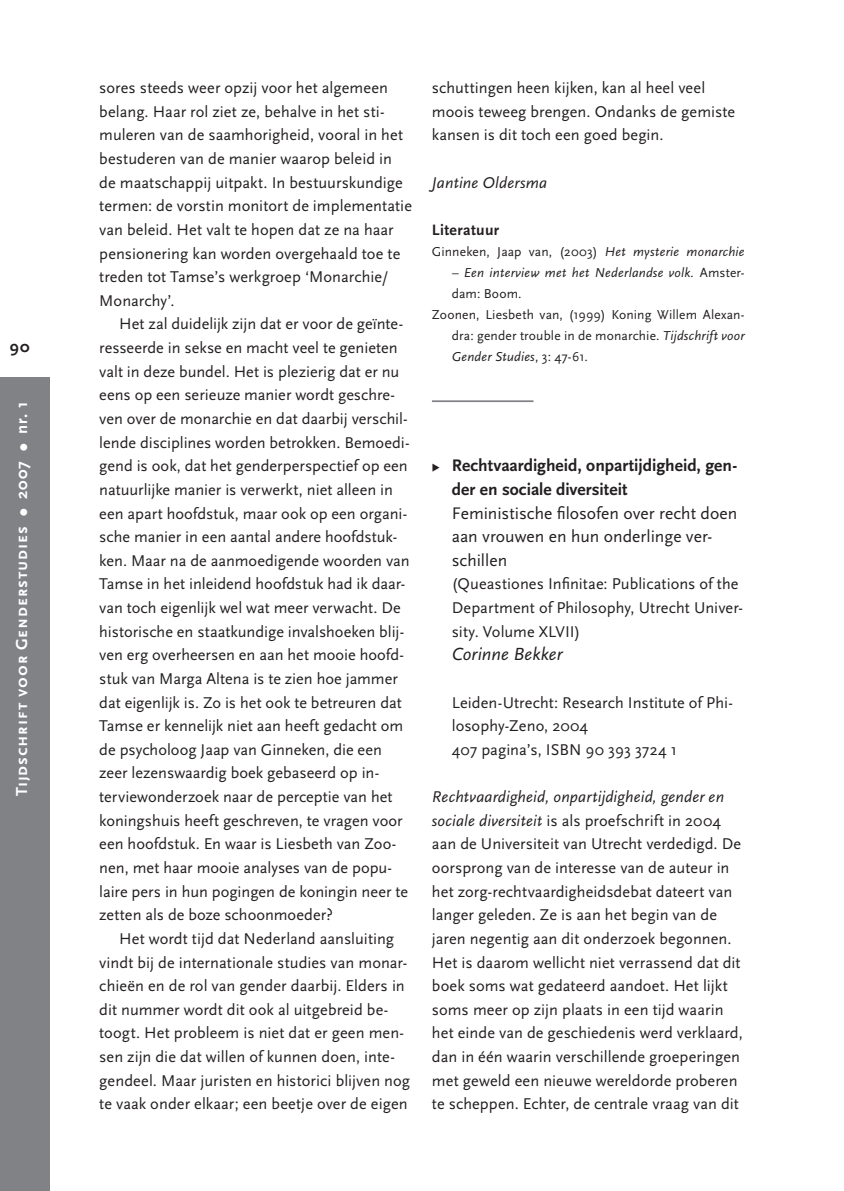
<style>
.page{position:relative;width:844px;height:1191px;background:#fff}
.page>*{position:absolute;margin:0;border:0;box-sizing:border-box;transform-origin:0 0}
.t1{font:italic 18.38px "Scala Sans";letter-spacing:.005em;color:#231f20}
.t2{font:17.5px/23.6px "Scala Sans";color:#231f20}
.t3{font:700 17.5px/23.6px "Scala Sans";color:#231f20}
.t4{font:700 16.62px "Scala Sans Caps";letter-spacing:.05em;color:#fff}
.t5{font:700 16.62px "Scala Sans";color:#231f20}
.t6{font:16.28px/23.6px "Scala Sans";color:#231f20}
.t7{font:italic 16.28px "Scala Sans";letter-spacing:.01em;color:#231f20}
.t8{font:700 15.75px "Scala Sans";letter-spacing:.02em;color:#231f20}
.t9{font:13.47px "Scala Sans";letter-spacing:.01em;color:#231f20}
.t10{font:italic 13.47px "Scala Sans";letter-spacing:.015em;color:#231f20}
.s1{font-family:"Scala Sans"}
.s2{font-style:italic}
.s3{font-style:normal}
</style>
<div class="page">
<div style="left:0;top:377px;width:50px;height:814px;background:#808285"></div>
<hr style="left:432px;top:400px;width:101px;height:2px;background:#808285">
<p class="t5" style="left:10px;top:337px;width:21px">90</p>
<p class="t4" style="left:12px;top:796px;width:396px;rotate:-90deg">Tijdschrift voor Genderstudies ● <span class="s1">2007</span> ● <span class="s1">nr. 1</span></p>
<p class="t6" style="left:99px;top:76px;width:314px">sores steeds weer opzij voor het algemeen belang. Haar rol ziet ze, behalve in het sti&shy;muleren van de saamhorigheid, vooral in het bestuderen van de manier waarop beleid in de maatschappij uitpakt. In bestuurskundige termen: de vorstin monitort de implementatie van beleid. Het valt te hopen dat ze na haar pensionering kan worden overgehaald toe te treden tot Tamse’s werkgroep ‘Monarchie/ Monarchy’.</p>
<p class="t6" style="left:99px;top:313px;width:312px;text-indent:20px">Het zal duidelijk zijn dat er voor de geïnte&shy;resseerde in sekse en macht veel te genieten valt in deze bundel. Het is plezierig dat er nu eens op een serieuze manier wordt geschre&shy;ven over de monarchie en dat daarbij verschil&shy;lende disciplines worden betrokken. Bemoedi&shy;gend is ook, dat het genderperspectief op een natuurlijke manier is verwerkt, niet alleen in een apart hoofdstuk, maar ook op een organi&shy;sche manier in een aantal andere hoofdstuk&shy;ken. Maar na de aanmoedigende woorden van Tamse in het inleidend hoofdstuk had ik daar&shy;van toch eigenlijk wel wat meer verwacht. De historische en staatkundige invalshoeken blij&shy;ven erg overheersen en aan het mooie hoofd&shy;stuk van Marga Altena is te zien hoe jammer dat eigenlijk is. Zo is het ook te betreuren dat Tamse er kennelijk niet aan heeft gedacht om de psycholoog Jaap van Ginneken, die een zeer lezenswaardig boek gebaseerd op in&shy;terviewonderzoek naar de perceptie van het koningshuis heeft geschreven, te vragen voor een hoofdstuk. En waar is Liesbeth van Zoo&shy;nen, met haar mooie analyses van de popu&shy;laire pers in hun pogingen de koningin neer te zetten als de boze schoonmoeder?</p>
<p class="t6" style="left:99px;top:927px;width:312px;text-indent:20px">Het wordt tijd dat Nederland aansluiting vindt bij de internationale studies van monar&shy;chieën en de rol van gender daarbij. Elders in dit nummer wordt dit ook al uitgebreid be&shy;toogt. Het probleem is niet dat er geen men&shy;sen zijn die dat willen of kunnen doen, inte&shy;gendeel. Maar juristen en historici blijven nog te vaak onder elkaar; een beetje over de eigen</p>
<p class="t6" style="left:432px;top:76px;width:305px">schuttingen heen kijken, kan al heel veel moois teweeg brengen. Ondanks de gemiste kansen is dit toch een goed begin.</p>
<p class="t7" style="left:432px;top:173px;width:117px">Jantine Oldersma</p>
<p class="t8" style="left:432px;top:221px;width:69px">Literatuur</p>
<p class="t9" style="left:432px;top:244px;width:314px">Ginneken, Jaap van, (2003) <span class="s2">Het mysterie monarchie</span></p>
<p class="t10" style="left:451px;top:265px;width:294px">– Een interview met het Nederlandse volk. <span class="s3">Amster-</span></p>
<p class="t9" style="left:451px;top:286px;width:71px">dam: Boom.</p>
<p class="t9" style="left:432px;top:307px;width:314px">Zoonen, Liesbeth van, (1999) Koning Willem Alexan-</p>
<p class="t9" style="left:451px;top:328px;width:294px">dra: gender trouble in de monarchie. <span class="s2">Tijdschrift voor</span></p>
<p class="t10" style="left:451px;top:349px;width:138px">Gender Studies<span class="s3">, 3: 47-61.</span></p>
<p class="t3" style="left:451px;top:454px;width:287px;text-indent:-20px">◆ Rechtvaardigheid, onpartijdigheid, gen&shy;der en sociale diversiteit</p>
<p class="t2" style="left:451px;top:501px;width:287px">Feministische filosofen over recht doen aan vrouwen en hun onderlinge ver&shy;schillen</p>
<p class="t6" style="left:451px;top:572px;width:293px">(Queastiones Infinitae: Publications of the<br>Department of Philosophy, Utrecht Univer&shy;sity. Volume XLVII)</p>
<p class="t1" style="left:451px;top:644px;width:112px">Corinne Bekker</p>
<p class="t6" style="left:451px;top:691px;width:282px">Leiden-Utrecht: Research Institute of Phi&shy;losophy-Zeno, 2004<br>407 pagina’s, ISBN 90 393 3724 1</p>
<p class="t6" style="left:432px;top:785px;width:312px"><span class="s2">Rechtvaardigheid, onpartijdigheid, gender en sociale diversiteit</span> is als proefschrift in 2004 aan de Universiteit van Utrecht verdedigd. De oorsprong van de interesse van de auteur in het zorg-rechtvaardigheidsdebat dateert van langer geleden. Ze is aan het begin van de jaren negentig aan dit onderzoek begonnen.<br>Het is daarom wellicht niet verrassend dat dit boek soms wat gedateerd aandoet. Het lijkt soms meer op zijn plaats in een tijd waarin het einde van de geschiedenis werd verklaard, dan in één waarin verschillende groeperingen met geweld een nieuwe wereldorde proberen te scheppen. Echter, de centrale vraag van dit</p>
</div>
